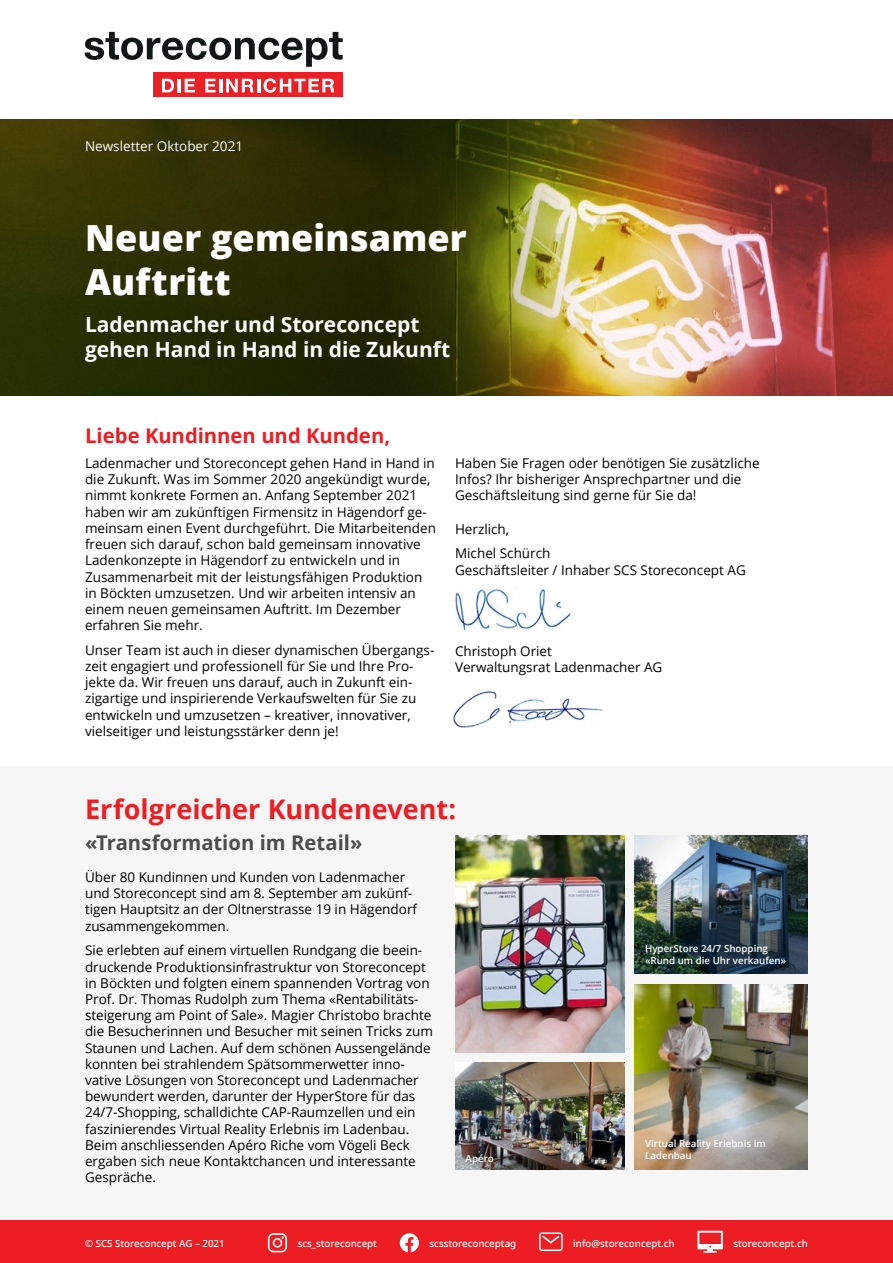
<style>
.page{position:relative;width:893px;height:1263px;background:#fff}
.page>*{position:absolute;margin:0;border:0;box-sizing:border-box;transform-origin:0 0}
.t1{font:800 36px/44px "Open Sans";letter-spacing:.005em;color:#fff}
.t2{font:700 27px "Open Sans";color:#ed1d24}
.t3{font:700 21px/25.2px "Open Sans";color:#fff}
.t4{font:700 20.25px "Open Sans";color:#ed1d24}
.t5{font:700 20.25px "Open Sans";color:#4e4d4d}
.t6{font:13.5px/16.2px "Open Sans";color:#000}
.t7{font:13.5px "Open Sans";color:#fff}
.t8{font:500 9.75px "Noto Sans";color:#fff}
.t9{font:600 9.75px/11.7px "Open Sans";color:#fff}
</style>
<div class="page">
<img style="left:578px;top:119px;width:315px;height:276px">
<svg style="left:0;top:119px;width:578px;height:276px;background:#3b3c0b"></svg>
<div style="left:0;top:766px;width:893px;height:461px;background:#f6f6f6"></div>
<div style="left:0;top:1220px;width:893px;height:43px;background:#ed1d24"></div>
<img style="left:455px;top:836px;width:169px;height:216px">
<img style="left:455px;top:1063px;width:169px;height:107px">
<img style="left:635px;top:836px;width:173px;height:138px">
<img style="left:635px;top:984px;width:173px;height:185px">
<img style="left:455px;top:589px;width:116px;height:42px">
<img style="left:453px;top:691px;width:152px;height:36px">
<div style="left:153px;top:72px;width:190px;height:25px;background:#eb1f26"></div>
<svg style="left:84px;top:32px;width:259px;height:35px"></svg>
<svg style="left:162px;top:79px;width:33px;height:13px"></svg>
<svg style="left:205px;top:78px;width:129px;height:15px"></svg>
<svg style="left:400px;top:1233px;width:19px;height:19px"></svg>
<svg style="left:268px;top:1233px;width:19px;height:19px"></svg>
<svg style="left:697px;top:1231px;width:26px;height:22px"></svg>
<div style="left:539px;top:1232px;width:24px;height:19px;border:2px solid #fff;border-radius:2px"></div>
<svg style="left:542px;top:1236px;width:17px;height:7px"></svg>
<p class="t7" style="left:85px;top:136px;width:160px">Newsletter Oktober 2021</p>
<h1 class="t1" style="left:85px;top:214px;width:383px">Neuer gemeinsamer<br>Auftritt</h1>
<h3 class="t3" style="left:85px;top:311px;width:367px">Ladenmacher und Storeconcept gehen Hand in Hand in die Zukunft</h3>
<h3 class="t4" style="left:85px;top:421px;width:307px">Liebe Kundinnen und Kunden,</h3>
<p class="t6" style="left:85px;top:455px;width:352px">Ladenmacher und Storeconcept gehen Hand in Hand in die Zukunft. Was im Sommer 2020 angekündigt wurde, nimmt konkrete Formen an. Anfang September 2021 haben wir am zukünftigen Firmensitz in Hägendorf ge&shy;meinsam einen Event durchgeführt. Die Mitarbeitenden freuen sich darauf, schon bald gemeinsam innovative Ladenkonzepte in Hägendorf zu entwickeln und in Zusammenarbeit mit der leistungsfähigen Produktion in Böckten umzusetzen. Und wir arbeiten intensiv an einem neuen gemeinsamen Auftritt. Im Dezember erfahren Sie mehr.</p>
<p class="t6" style="left:85px;top:641px;width:351px">Unser Team ist auch in dieser dynamischen Übergangs&shy;zeit engagiert und professionell für Sie und Ihre Pro&shy;jekte da. Wir freuen uns darauf, auch in Zukunft ein&shy;zigartige und inspirierende Verkaufswelten für Sie zu entwickeln und umzusetzen – kreativer, innovativer, vielseitiger und leistungsstärker denn je!</p>
<p class="t6" style="left:455px;top:455px;width:306px">Haben Sie Fragen oder benötigen Sie zusätzliche<br>Infos? Ihr bisheriger Ansprechpartner und die<br>Geschäftsleitung sind gerne für Sie da!</p>
<p class="t6" style="left:455px;top:516px;width:97px;line-height:24.8px">Herzlich,<br>Michel Schürch</p>
<p class="t6" style="left:455px;top:561px;width:292px">Geschäftsleiter / Inhaber SCS Storeconcept AG</p>
<p class="t6" style="left:455px;top:642px;width:209px">Christoph Oriet<br>Verwaltungsrat Ladenmacher AG</p>
<h2 class="t2" style="left:85px;top:790px;width:373px">Erfolgreicher Kundenevent:</h2>
<h3 class="t5" style="left:85px;top:828px;width:279px">«Transformation im Retail»</h3>
<p class="t6" style="left:85px;top:869px;width:334px">Über 80 Kundinnen und Kunden von Ladenmacher und Storeconcept sind am 8. September am zukünf&shy;tigen Hauptsitz an der Oltnerstrasse 19 in Hägendorf zusammengekommen.</p>
<p class="t6" style="left:85px;top:942px;width:350px">Sie erlebten auf einem virtuellen Rundgang die beein&shy;druckende Produktionsinfrastruktur von Storeconcept in Böckten und folgten einem spannenden Vortrag von Prof. Dr. Thomas Rudolph zum Thema «Rentabilitäts&shy;steigerung am Point of Sale». Magier Christobo brachte die Besucherinnen und Besucher mit seinen Tricks zum Staunen und Lachen. Auf dem schönen Aussengelände konnten bei strahlendem Spätsommerwetter inno&shy;vative Lösungen von Storeconcept und Ladenmacher bewundert werden, darunter der HyperStore für das 24/7-Shopping, schalldichte CAP-Raumzellen und ein faszinierendes Virtual Reality Erlebnis im Ladenbau.<br>Beim anschliessenden Apéro Riche vom Vögeli Beck ergaben sich neue Kontaktchancen und interessante Gespräche.</p>
<p class="t9" style="left:645px;top:942px;width:143px">HyperStore 24/7 Shopping «Rund um die Uhr verkaufen»</p>
<p class="t9" style="left:645px;top:1137px;width:122px">Virtual Reality Erlebnis im</p>
<p class="t9" style="left:466px;top:1152px;width:30px">Apéro</p>
<p class="t9" style="left:645px;top:1149px;width:48px">Ladenbau</p>
<p class="t8" style="left:85px;top:1236px;width:141px">© SCS Storeconcept AG – 2021</p>
<p class="t8" style="left:298px;top:1236px;width:81px">scs_storeconcept</p>
<p class="t8" style="left:429px;top:1236px;width:88px">scsstoreconceptag</p>
<p class="t8" style="left:573px;top:1236px;width:103px">info@storeconcept.ch</p>
<p class="t8" style="left:733px;top:1236px;width:76px">storeconcept.ch</p>
</div>
